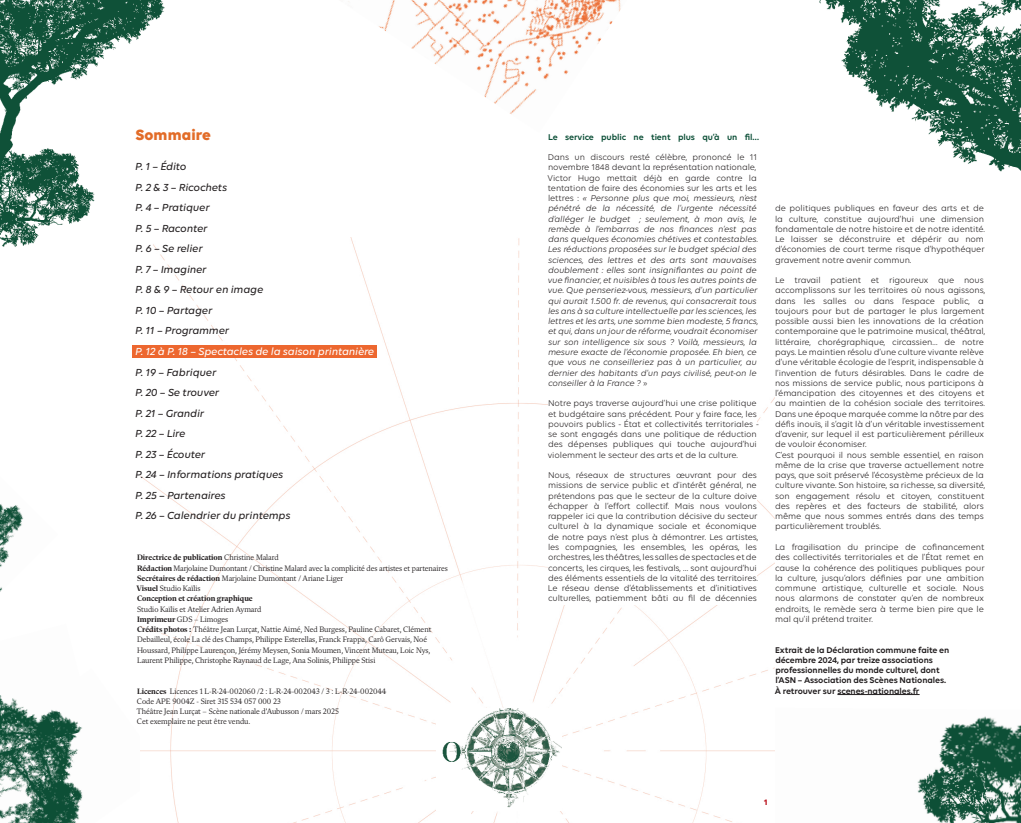
<style>
.page{position:relative;width:1021px;height:823px;background:#fff}
.page>*{position:absolute;margin:0;border:0;box-sizing:border-box;transform-origin:0 0}
.t1{font:700 16px "Volte";letter-spacing:.005em;color:#e26c28}
.t2{font:italic 500 11px "Volte";letter-spacing:-.005em;color:#231f20}
.t3{font:italic 500 11px "Volte";letter-spacing:-.005em;color:#fff}
.t4{font:9px/10.2px "Volte";letter-spacing:-.01em;color:#231f20}
.t5{font:italic 9px/10.2px "Volte";letter-spacing:-.01em;color:#231f20}
.t6{font:600 9px "Volte";letter-spacing:-.01em;color:#231f20}
.t7{font:600 9px "Volte";letter-spacing:-.01em;color:#0d5038}
.t8{font:700 8.5px "Volte";color:#be202a}
.t9{font:8px/10.2px "Flecha S";letter-spacing:-.005em;color:#231f20}
.t10{font:700 8px "Flecha S";letter-spacing:-.01em;color:#231f20}
.s1{font-weight:400}
.s2{font-weight:700}
.s3{font-style:normal}
</style>
<div class="page">
<img style="left:0;top:0;width:165px;height:247px">
<img style="left:0;top:504px;width:24px;height:88px">
<img style="left:0;top:752px;width:83px;height:70px">
<img style="left:0;top:695px;width:82px;height:57px">
<img style="left:819px;top:0;width:201px;height:172px">
<img style="left:774px;top:716px;width:246px;height:106px">
<img style="left:140px;top:237px;width:634px;height:585px">
<div style="left:132px;top:345px;width:244px;height:13px;background:#ed672f"></div>
<div style="left:548px;top:129px;width:209px;height:475px;background:#fff"></div>
<hr style="left:837px;top:694px;width:82px;height:1px;background:#231f20">
<img style="left:437px;top:707px;width:124px;height:102px">
<img style="left:348px;top:0;width:273px;height:114px">
<p class="t1" style="left:135px;top:124px;width:77px">Sommaire</p>
<p class="t2" style="left:135px;top:160px;width:53px">P. 1 – Édito</p>
<p class="t2" style="left:135px;top:181px;width:93px">P. 2 &amp; 3 – Ricochets</p>
<p class="t2" style="left:135px;top:201px;width:76px">P. 4 – Pratiquer</p>
<p class="t2" style="left:135px;top:222px;width:74px">P. 5 – Raconter</p>
<p class="t2" style="left:135px;top:242px;width:69px">P. 6 – Se relier</p>
<p class="t2" style="left:135px;top:263px;width:73px">P. 7 – Imaginer</p>
<p class="t2" style="left:135px;top:283px;width:129px">P. 8 &amp; 9 – Retour en image</p>
<p class="t2" style="left:135px;top:304px;width:79px">P. 10 – Partager</p>
<p class="t2" style="left:135px;top:324px;width:95px">P. 11 – Programmer</p>
<p class="t3" style="left:135px;top:345px;width:240px">P. 12 à P. 18 – Spectacles de la saison printanière</p>
<p class="t2" style="left:135px;top:365px;width:83px">P. 19 – Fabriquer</p>
<p class="t2" style="left:135px;top:386px;width:85px">P. 20 – Se trouver</p>
<p class="t2" style="left:135px;top:406px;width:70px">P. 21 – Grandir</p>
<p class="t2" style="left:135px;top:427px;width:52px">P. 22 – Lire</p>
<p class="t2" style="left:135px;top:447px;width:71px">P. 23 – Écouter</p>
<p class="t2" style="left:135px;top:468px;width:149px">P. 24 – Informations pratiques</p>
<p class="t2" style="left:135px;top:488px;width:92px">P. 25 – Partenaires</p>
<p class="t2" style="left:135px;top:509px;width:157px">P. 26 – Calendrier du printemps</p>
<p class="t10" style="left:137px;top:552px;width:143px">Directrice de publication <span class="s1">Christine Malard</span></p>
<p class="t9" style="left:137px;top:562px;width:312px"><span class="s2">Rédaction</span> Marjolaine Dumontant / Christine Malard avec la complicité des artistes et partenaires<br><span class="s2">Secrétaires de rédaction</span> Marjolaine Dumontant / Ariane Liger</p>
<p class="t9" style="left:136px;top:583px;width:65px"><span class="s2">Visuel</span> Studio Kaïlis</p>
<p class="t10" style="left:137px;top:593px;width:117px">Conception et création graphique</p>
<p class="t9" style="left:137px;top:603px;width:126px">Studio Kaïlis et Atelier Adrien Aymard</p>
<p class="t9" style="left:137px;top:613px;width:93px"><span class="s2">Imprimeur</span> GDS – Limoges</p>
<p class="t9" style="left:137px;top:624px;width:296px"><span class="s2">Crédits photos :</span> Théâtre Jean Lurçat, Nattie Aimé, Ned Burgess, Pauline Cabaret, Clément Debailleul, école La clé des Champs, Philippe Esterellas, Franck Frappa, Carô Gervais, Noé Houssard, Philippe Laurençon, Jérémy Meysen, Sonia Moumen, Vincent Muteau, Loic Nys, Laurent Philippe, Christophe Raynaud de Lage, Ana Solinis, Philippe Stisi</p>
<p class="t9" style="left:137px;top:685px;width:251px"><span class="s2">Licences</span> Licences 1 L-R-24-002060 /2 : L-R-24-002043 / 3 : L-R-24-002044</p>
<p class="t9" style="left:137px;top:695px;width:146px">Code APE 9004Z - Siret 315 534 057 000 23</p>
<p class="t9" style="left:136px;top:706px;width:204px">Théâtre Jean Lurçat – Scène nationale d’Aubusson / mars 2025</p>
<p class="t9" style="left:137px;top:716px;width:115px">Cet exemplaire ne peut être vendu.</p>
<p class="t7" style="left:548px;top:131px;width:212px">Le service public ne tient plus qu’à un fil…</p>
<p class="t4" style="left:548px;top:152px;width:211px">Dans un discours resté célèbre, prononcé le 11 novembre 1848 devant la représentation nationale,</p>
<p class="t5" style="left:547px;top:172px;width:212px"><span class="s3">Victor Hugo mettait déjà en garde contre la tentation de faire des économies sur les arts et les lettres :</span> « Personne plus que moi, messieurs, n’est pénétré de la nécessité, de l’urgente nécessité d’alléger le budget ; seulement, à mon avis, le remède à l’embarras de nos finances n’est pas dans quelques économies chétives et contestables.<br>Les réductions proposées sur le budget spécial des sciences, des lettres et des arts sont mauvaises doublement : elles sont insignifiantes au point de vue financier, et nuisibles à tous les autres points de vue. Que penseriez-vous, messieurs, d’un particulier qui aurait 1.500 fr. de revenus, qui consacrerait tous les ans à sa culture intellectuelle par les sciences, les lettres et les arts, une somme bien modeste, 5 francs, et qui, dans un jour de réforme, voudrait économiser sur son intelligence six sous ? Voilà, messieurs, la mesure exacte de l’économie proposée. Eh bien, ce que vous ne conseilleriez pas à un particulier, au dernier des habitants d’un pays civilisé, peut-on le conseiller à la France ? <span class="s3">»</span></p>
<p class="t4" style="left:548px;top:398px;width:212px">Notre pays traverse aujourd’hui une crise politique et budgétaire sans précédent. Pour y faire face, les pouvoirs publics - État et collectivités territoriales - se sont engagés dans une politique de réduction des dépenses publiques qui touche aujourd’hui violemment le secteur des arts et de la culture.</p>
<p class="t4" style="left:548px;top:469px;width:212px">Nous, réseaux de structures œuvrant pour des missions de service public et d’intérêt général, ne prétendons pas que le secteur de la culture doive échapper à l’effort collectif. Mais nous voulons rappeler ici que la contribution décisive du secteur culturel à la dynamique sociale et économique de notre pays n’est plus à démontrer. Les artistes, les compagnies, les ensembles, les opéras, les orchestres, les théâtres, les salles de spectacles et de concerts, les cirques, les festivals, … sont aujourd’hui des éléments essentiels de la vitalité des territoires.<br>Le réseau dense d’établissements et d’initiatives culturelles, patiemment bâti au fil de décennies</p>
<p class="t4" style="left:775px;top:203px;width:211px;text-align:justify">de politiques publiques en faveur des arts et de la culture, constitue aujourd’hui une dimension fondamentale de notre histoire et de notre identité.<br>Le laisser se déconstruire et dépérir au nom d’économies de court terme risque d’hypothéquer gravement notre avenir commun.</p>
<p class="t4" style="left:775px;top:275px;width:212px">Le travail patient et rigoureux que nous accomplissons sur les territoires où nous agissons, dans les salles ou dans l’espace public, a toujours pour but de partager le plus largement possible aussi bien les innovations de la création contemporaine que le patrimoine musical, théâtral, littéraire, chorégraphique, circassien… de notre pays. Le maintien résolu d’une culture vivante relève d’une véritable écologie de l’esprit, indispensable à l’invention de futurs désirables. Dans le cadre de nos missions de service public, nous participons à l’émancipation des citoyennes et des citoyens et au maintien de la cohésion sociale des territoires.<br>Dans une époque marquée comme la nôtre par des défis inouïs, il s’agit là d’un véritable investissement d’avenir, sur lequel il est particulièrement périlleux de vouloir économiser.</p>
<p class="t4" style="left:775px;top:449px;width:212px">C’est pourquoi il nous semble essentiel, en raison même de la crise que traverse actuellement notre pays, que soit préservé l’écosystème précieux de la culture vivante. Son histoire, sa richesse, sa diversité, son engagement résolu et citoyen, constituent des repères et des facteurs de stabilité, alors même que nous sommes entrés dans des temps particulièrement troublés.</p>
<p class="t4" style="left:775px;top:541px;width:211px;text-align:justify">La fragilisation du principe de cofinancement des collectivités territoriales et de l’État remet en cause la cohérence des politiques publiques pour la culture, jusqu’alors définies par une ambition commune artistique, culturelle et sociale. Nous nous alarmons de constater qu’en de nombreux endroits, le remède sera à terme bien pire que le mal qu’il prétend traiter.</p>
<p class="t6" style="left:775px;top:644px;width:175px">Extrait de la Déclaration commune faite en</p>
<p class="t6" style="left:775px;top:654px;width:159px">décembre 2024, par treize associations</p>
<p class="t6" style="left:775px;top:664px;width:166px">professionnelles du monde culturel, dont</p>
<p class="t6" style="left:775px;top:674px;width:172px">l’ASN – Association des Scènes Nationales.</p>
<p class="t6" style="left:774px;top:685px;width:146px">À retrouver sur scenes-nationales.fr</p>
<p class="t8" style="left:763px;top:796px;width:5px">1</p>
</div>
